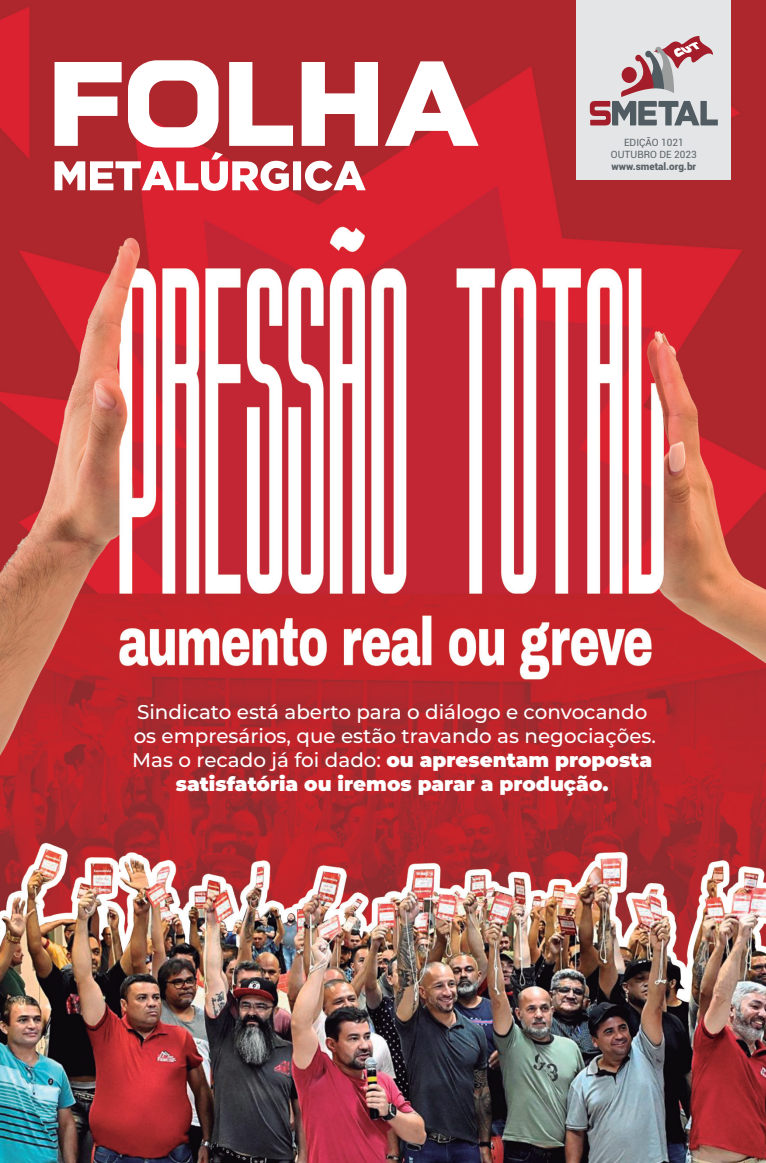
<style>
.page{position:relative;width:766px;height:1163px;background:#fff}
.page>*{position:absolute;margin:0;border:0;box-sizing:border-box;transform-origin:0 0}
.t1{font:500 19.9px "Montserrat";color:#fff}
.t2{font:900 19.9px/23.9px "Montserrat";color:#fff;text-align:center}
.t3{font:10px/12px "Roboto";color:#5a6368;text-align:center}
.t4{font:900 10px "Roboto";color:#5a6368}
.s1{font-weight:500}
</style>
<div class="page">
<img style="left:0;top:0;width:765px;height:1162px">
<svg style="left:385px;top:61px;width:93px;height:85px"></svg>
<svg style="left:54px;top:60px;width:324px;height:131px"></svg>
<div style="left:576px;top:0;width:154px;height:180px;background:#e4e5e7"></div>
<svg style="left:589px;top:36px;width:128px;height:89px"></svg>
<p class="t3" style="left:610px;top:136px;width:87px">EDIÇÃO 1021<br>OUTUBRO DE 2023</p>
<p class="t4" style="left:611px;top:159px;width:86px">www.smetal.org.br</p>
<p class="t1" style="left:137px;top:698px;width:511px">Sindicato está aberto para o diálogo e convocando</p>
<p class="t1" style="left:134px;top:722px;width:524px">os empresários, que estão travando as negociações.</p>
<p class="t2" style="left:132px;top:746px;width:521px"><span class="s1">Mas o recado já foi dado:</span> ou apresentam proposta satisfatória ou iremos parar a produção.</p>
</div>
